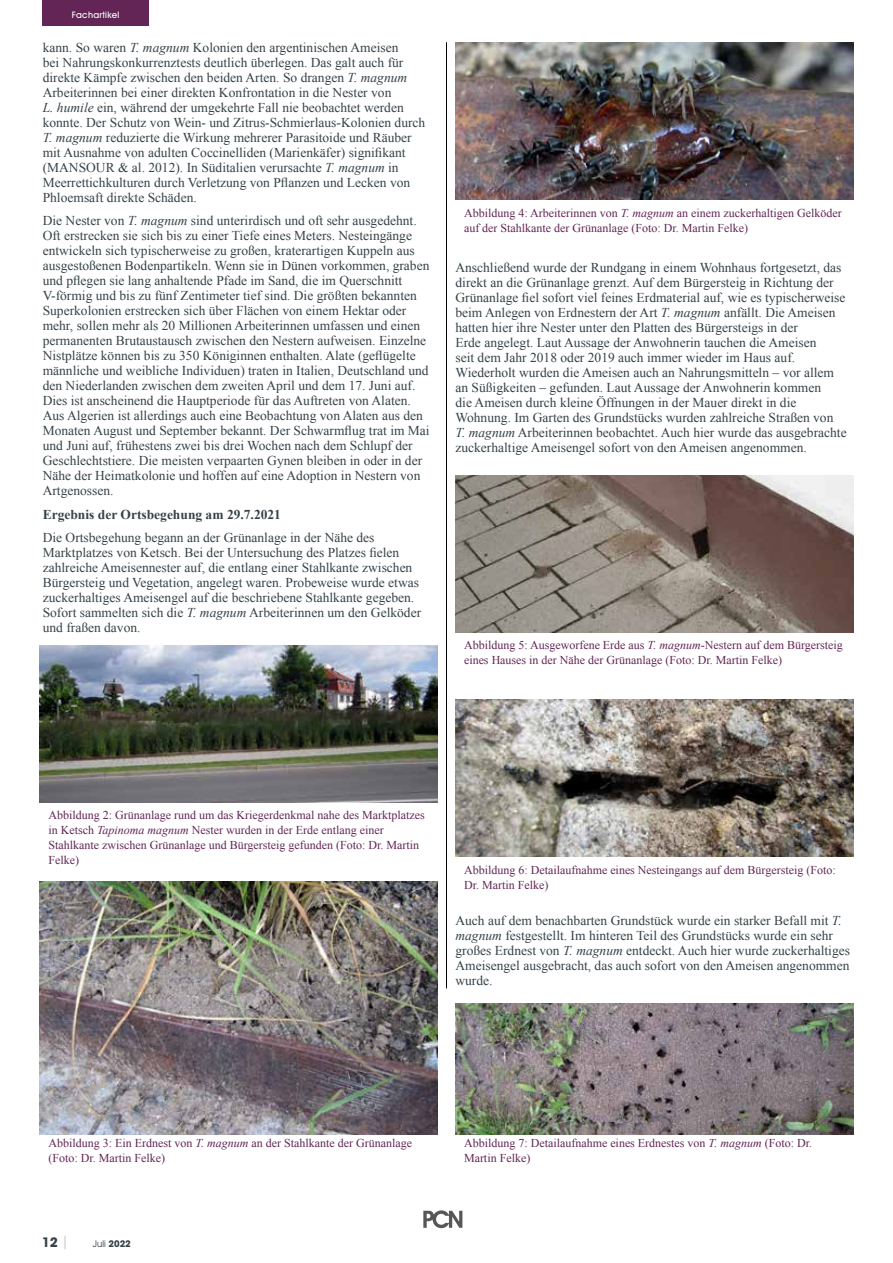
<style>
.page{position:relative;width:893px;height:1263px;background:#fff}
.page>*{position:absolute;margin:0;border:0;box-sizing:border-box;transform-origin:0 0}
.t1{font:13.5px/15px "Times New Roman";color:#364248}
.t2{font:700 13.5px "Times New Roman";color:#364248}
.t3{font:700 13.5px "Avant Garde IT Cby BT";color:#364248}
.t4{font:12px/15px "Times New Roman";color:#622555}
.t5{font:9.3px "Avant Garde IT Cby BT";color:#364248}
.t6{font:500 9px "Avant Garde IT Cby BT";letter-spacing:.03em;color:#fff}
.s1{font-style:italic}
.s2{font-weight:400;color:#a5b3bb}
.s3{font-weight:700}
</style>
<div class="page">
<hr style="left:446px;top:43px;width:1px;height:945px;background:#000">
<img style="left:40px;top:645px;width:397px;height:157px">
<img style="left:40px;top:881px;width:397px;height:254px">
<img style="left:455px;top:43px;width:398px;height:157px">
<img style="left:455px;top:475px;width:398px;height:157px">
<img style="left:455px;top:699px;width:398px;height:158px">
<img style="left:455px;top:1003px;width:398px;height:131px">
<div style="left:43px;top:0;width:106px;height:26px;background:#622555"></div>
<svg style="left:423px;top:1210px;width:39px;height:18px"></svg>
<p class="t6" style="left:72px;top:9px;width:49px">Fachartikel</p>
<p class="t1" style="left:43px;top:40px;width:384px">kann. So waren <span class="s1">T. magnum</span> Kolonien den argentinischen Ameisen<br>bei Nahrungskonkurrenztests deutlich überlegen. Das galt auch für direkte Kämpfe zwischen den beiden Arten. So drangen <span class="s1">T. magnum </span>Arbeiterinnen bei einer direkten Konfrontation in die Nester von<br><span class="s1">L. humile</span> ein, während der umgekehrte Fall nie beobachtet werden konnte. Der Schutz von Wein- und Zitrus-Schmierlaus-Kolonien durch <span class="s1">T. magnum</span> reduzierte die Wirkung mehrerer Parasitoide und Räuber mit Ausnahme von adulten Coccinelliden (Marienkäfer) signifikant (MANSOUR &amp; al. 2012). In Süditalien verursachte <span class="s1">T. magnum</span> in Meerrettichkulturen durch Verletzung von Pflanzen und Lecken von Phloemsaft direkte Schäden.</p>
<p class="t1" style="left:43px;top:213px;width:388px">Die Nester von <span class="s1">T. magnum</span> sind unterirdisch und oft sehr ausgedehnt.<br>Oft erstrecken sie sich bis zu einer Tiefe eines Meters. Nesteingänge entwickeln sich typischerweise zu großen, kraterartigen Kuppeln aus ausgestoßenen Bodenpartikeln. Wenn sie in Dünen vorkommen, graben und pflegen sie lang anhaltende Pfade im Sand, die im Querschnitt V-förmig und bis zu fünf Zentimeter tief sind. Die größten bekannten Superkolonien erstrecken sich über Flächen von einem Hektar oder mehr, sollen mehr als 20 Millionen Arbeiterinnen umfassen und einen permanenten Brutaustausch zwischen den Nestern aufweisen. Einzelne Nistplätze können bis zu 350 Königinnen enthalten. Alate (geflügelte männliche und weibliche Individuen) traten in Italien, Deutschland und den Niederlanden zwischen dem zweiten April und dem 17. Juni auf.<br>Dies ist anscheinend die Hauptperiode für das Auftreten von Alaten.<br>Aus Algerien ist allerdings auch eine Beobachtung von Alaten aus den Monaten August und September bekannt. Der Schwarmflug trat im Mai und Juni auf, frühestens zwei bis drei Wochen nach dem Schlupf der Geschlechtstiere. Die meisten verpaarten Gynen bleiben in oder in der Nähe der Heimatkolonie und hoffen auf eine Adoption in Nestern von Artgenossen.</p>
<p class="t2" style="left:43px;top:505px;width:240px">Ergebnis der Ortsbegehung am 29.7.2021</p>
<p class="t1" style="left:43px;top:530px;width:380px">Die Ortsbegehung begann an der Grünanlage in der Nähe des Marktplatzes von Ketsch. Bei der Untersuchung des Platzes fielen zahlreiche Ameisennester auf, die entlang einer Stahlkante zwischen Bürgersteig und Vegetation, angelegt waren. Probeweise wurde etwas zuckerhaltiges Ameisengel auf die beschriebene Stahlkante gegeben.<br>Sofort sammelten sich die <span class="s1">T. magnum</span> Arbeiterinnen um den Gelköder und fraßen davon.</p>
<p class="t4" style="left:464px;top:205px;width:379px">Abbildung 4: Arbeiterinnen von <span class="s1">T. magnum</span> an einem zuckerhaltigen Gelköder auf der Stahlkante der Grünanlage (Foto: Dr. Martin Felke)</p>
<p class="t1" style="left:455px;top:259px;width:393px">Anschließend wurde der Rundgang in einem Wohnhaus fortgesetzt, das direkt an die Grünanlage grenzt. Auf dem Bürgersteig in Richtung der Grünanlage fiel sofort viel feines Erdmaterial auf, wie es typischerweise beim Anlegen von Erdnestern der Art <span class="s1">T. magnum</span> anfällt. Die Ameisen hatten hier ihre Nester unter den Platten des Bürgersteigs in der<br>Erde angelegt. Laut Aussage der Anwohnerin tauchen die Ameisen<br>seit dem Jahr 2018 oder 2019 auch immer wieder im Haus auf.<br>Wiederholt wurden die Ameisen auch an Nahrungsmitteln – vor allem an Süßigkeiten – gefunden. Laut Aussage der Anwohnerin kommen<br>die Ameisen durch kleine Öffnungen in der Mauer direkt in die Wohnung. Im Garten des Grundstücks wurden zahlreiche Straßen von <span class="s1">T. magnum</span> Arbeiterinnen beobachtet. Auch hier wurde das ausgebrachte zuckerhaltige Ameisengel sofort von den Ameisen angenommen.</p>
<p class="t4" style="left:464px;top:637px;width:380px">Abbildung 5: Ausgeworfene Erde aus <span class="s1">T. magnum</span>-Nestern auf dem Bürgersteig eines Hauses in der Nähe der Grünanlage (Foto: Dr. Martin Felke)</p>
<p class="t4" style="left:48px;top:807px;width:378px">Abbildung 2: Grünanlage rund um das Kriegerdenkmal nahe des Marktplatzes in Ketsch <span class="s1">Tapinoma magnum</span> Nester wurden in der Erde entlang einer Stahlkante zwischen Grünanlage und Bürgersteig gefunden (Foto: Dr. Martin Felke)</p>
<p class="t4" style="left:464px;top:862px;width:373px">Abbildung 6: Detailaufnahme eines Nesteingangs auf dem Bürgersteig (Foto:<br>Dr. Martin Felke)</p>
<p class="t1" style="left:455px;top:913px;width:396px">Auch auf dem benachbarten Grundstück wurde ein starker Befall mit <span class="s1">T. magnum</span> festgestellt. Im hinteren Teil des Grundstücks wurde ein sehr großes Erdnest von <span class="s1">T. magnum</span> entdeckt. Auch hier wurde zuckerhaltiges Ameisengel ausgebracht, das auch sofort von den Ameisen angenommen wurde.</p>
<p class="t4" style="left:48px;top:1136px;width:365px">Abbildung 3: Ein Erdnest von <span class="s1">T. magnum</span> an der Stahlkante der Grünanlage (Foto: Dr. Martin Felke)</p>
<p class="t3" style="left:42px;top:1234px;width:28px">12 <span class="s2">|</span></p>
<p class="t5" style="left:93px;top:1238px;width:39px">Juli <span class="s3">2022</span></p>
<p class="t4" style="left:464px;top:1135px;width:350px">Abbildung 7: Detailaufnahme eines Erdnestes von <span class="s1">T. magnum</span> (Foto: Dr.<br>Martin Felke)</p>
</div>
